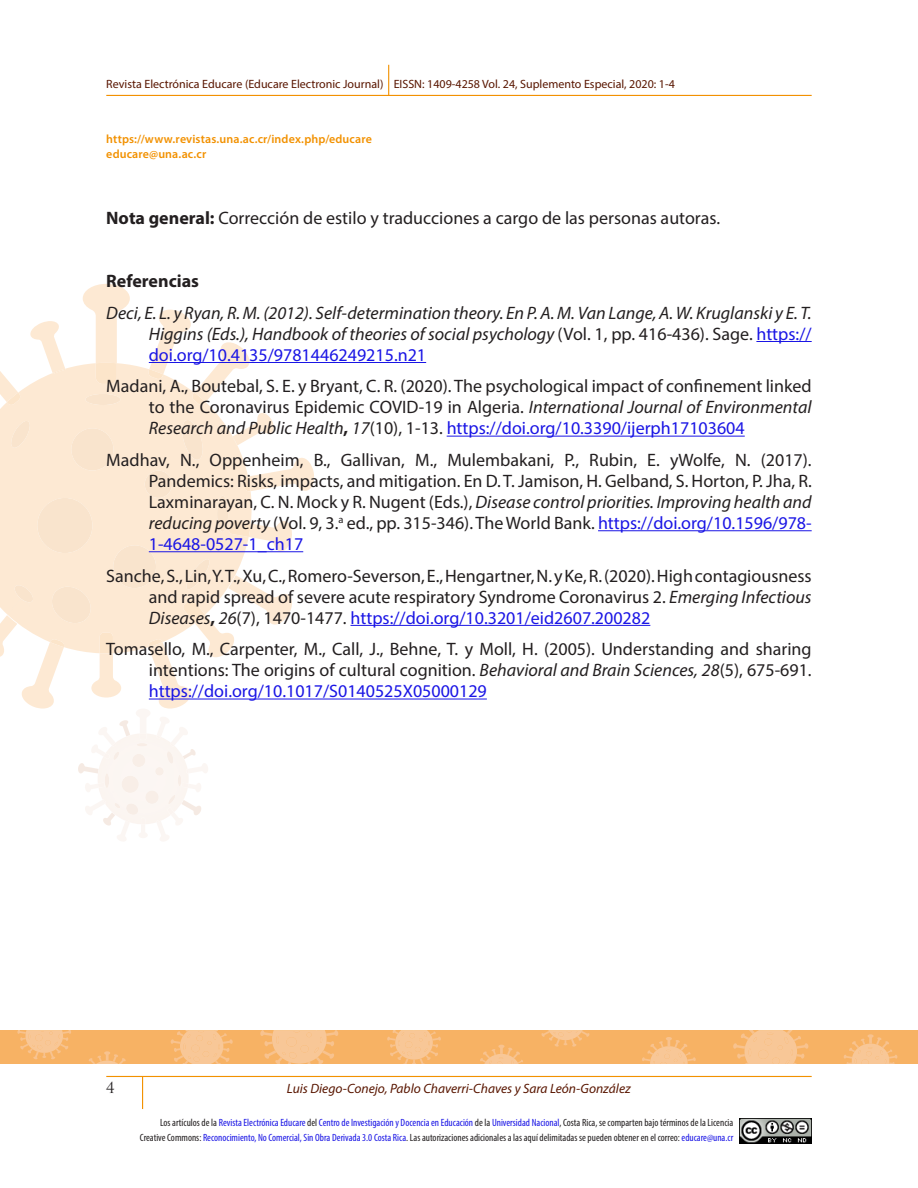
<style>
.page{position:relative;width:918px;height:1188px;background:#fff}
.page>*{position:absolute;margin:0;border:0;box-sizing:border-box;transform-origin:0 0}
.REFERENCIAS_DEF{font:18px/21px "Myriad Pro";color:#231f20;text-align:justify}
.REFERENCIAS_DEF-2{font:italic 18px/21px "Myriad Pro";color:#231f20;text-align:justify}
.TEXTO{font:18px "Myriad Pro";color:#231f20}
.SUBTITULO_1{font:700 18px "Myriad Pro";color:#231f20}
.t1{font:15px "Trajan Pro";color:#231f20}
.t2{font:italic 13.5px "Myriad Pro";color:#591600}
.t3{font:12px "Myriad Pro";color:#591600}
.t4{font:600 12px/15px "Myriad Pro";letter-spacing:.01em;color:#f29100}
.t5{font:condensed 10.5px/15px "Myriad Pro";color:#231f20;text-align:right}
.s1{font-weight:700}
.s2{font-style:normal}
.s3{font-style:normal;color:#1a15e5}
.s4{font-style:italic}
.s5{color:#1a15e5}
</style>
<div class="page">
<hr style="left:106px;top:1076px;width:706px;height:1px;background:#f29100">
<hr style="left:142px;top:1076px;width:1px;height:33px;background:#f29100">
<img style="left:739px;top:1118px;width:73px;height:26px">
<hr style="left:106px;top:95px;width:706px;height:1px;background:#f29100">
<hr style="left:388px;top:65px;width:1px;height:31px;background:#f29100">
<div style="left:0;top:365px;width:252px;height:194px;background:#fde9d3"></div>
<svg style="left:83px;top:284px;width:47px;height:100px"></svg>
<svg style="left:0;top:365px;width:21px;height:40px"></svg>
<svg style="left:0;top:426px;width:1px;height:18px"></svg>
<svg style="left:228px;top:521px;width:64px;height:30px"></svg>
<svg style="left:243px;top:458px;width:71px;height:33px"></svg>
<svg style="left:148px;top:310px;width:103px;height:95px"></svg>
<svg style="left:29px;top:321px;width:37px;height:53px"></svg>
<svg style="left:229px;top:413px;width:45px;height:33px"></svg>
<div style="left:37px;top:498px;width:55px;height:55px;background:#f9e4cd;border-radius:50%"></div>
<div style="left:71px;top:428px;width:43px;height:43px;background:#f9e4cd;border-radius:50%"></div>
<div style="left:145px;top:471px;width:27px;height:27px;background:#f9e4cd;border-radius:50%"></div>
<div style="left:113px;top:545px;width:43px;height:43px;background:#f9e4cd;border-radius:50%"></div>
<svg style="left:181px;top:420px;width:23px;height:40px"></svg>
<div style="left:217px;top:496px;width:11px;height:36px;background:#f9e4cd;border-radius:50%"></div>
<div style="left:85px;top:394px;width:35px;height:11px;background:#f9e4cd;border-radius:50%"></div>
<svg style="left:10px;top:421px;width:21px;height:27px"></svg>
<svg style="left:0;top:559px;width:293px;height:282px"></svg>
<div style="left:0;top:1031px;width:918px;height:33px;background:#f7b264"></div>
<svg style="left:17px;top:1030px;width:54px;height:29px"></svg>
<svg style="left:89px;top:1051px;width:37px;height:13px"></svg>
<svg style="left:170px;top:1030px;width:63px;height:34px"></svg>
<svg style="left:260px;top:1030px;width:79px;height:34px"></svg>
<svg style="left:387px;top:1030px;width:54px;height:34px"></svg>
<svg style="left:480px;top:1045px;width:43px;height:19px"></svg>
<svg style="left:541px;top:1030px;width:49px;height:17px"></svg>
<svg style="left:642px;top:1037px;width:54px;height:27px"></svg>
<svg style="left:733px;top:1030px;width:76px;height:34px"></svg>
<svg style="left:844px;top:1034px;width:54px;height:30px"></svg>
<hr style="left:756px;top:341px;width:56px;height:1px;background:#1a15e5">
<hr style="left:149px;top:362px;width:277px;height:1px;background:#1a15e5">
<hr style="left:447px;top:436px;width:298px;height:1px;background:#1a15e5">
<hr style="left:598px;top:530px;width:214px;height:1px;background:#1a15e5">
<hr style="left:149px;top:551px;width:154px;height:1px;background:#1a15e5">
<hr style="left:351px;top:625px;width:299px;height:1px;background:#1a15e5">
<hr style="left:149px;top:699px;width:338px;height:1px;background:#1a15e5">
<p class="t3" style="left:106px;top:77px;width:570px">Revista Electrónica Educare (Educare Electronic Journal) EISSN: 1409-4258 Vol. 24, Suplemento Especial, 2020: 1-4</p>
<p class="t4" style="left:106px;top:131px;width:267px">https://www.revistas.una.ac.cr/index.php/educare educare@una.ac.cr</p>
<p class="TEXTO" style="left:106px;top:206px;width:615px"><span class="s1">Nota general:</span> Corrección de estilo y traducciones a cargo de las personas autoras.</p>
<h3 class="SUBTITULO_1" style="left:106px;top:269px;width:94px">Referencias</h3>
<p class="REFERENCIAS_DEF-2" style="left:149px;top:302px;width:664px;text-indent:-43px">Deci, E. L. y Ryan, R. M. (2012). Self-determination theory. En P. A. M. Van Lange, A. W. Kruglanski y E. T.<br>Higgins (Eds.), Handbook of theories of social psychology <span class="s2">(Vol. 1, pp. 416-436). Sage.</span> <span class="s3">https:// doi.org/10.4135/9781446249215.n21</span></p>
<p class="REFERENCIAS_DEF" style="left:149px;top:376px;width:664px;text-indent:-43px">Madani, A., Boutebal, S. E. y Bryant, C. R. (2020). The psychological impact of confinement linked to the Coronavirus Epidemic COVID-19 in Algeria. <span class="s4">International Journal of Environmental Research and Public Health</span><span class="s1">,</span> <span class="s4">17</span>(10), 1-13. <span class="s5">https://doi.org/10.3390/ijerph17103604</span></p>
<p class="REFERENCIAS_DEF" style="left:149px;top:449px;width:664px;text-indent:-43px">Madhav, N., Oppenheim, B., Gallivan, M., Mulembakani, P., Rubin, E. yWolfe, N. (2017).<br>Pandemics: Risks, impacts, and mitigation. En D. T. Jamison, H. Gelband, S. Horton, P. Jha, R.<br>Laxminarayan, C. N. Mock y R. Nugent (Eds.), <span class="s4">Disease control priorities. Improving health and reducing poverty</span> (Vol. 9, 3.<sup>a</sup> ed., pp. 315-346). The World Bank. <span class="s5">https://doi.org/10.1596/978- 1-4648-0527-1_ch17</span></p>
<p class="REFERENCIAS_DEF" style="left:149px;top:565px;width:664px;text-indent:-43px">Sanche, S., Lin, Y. T., Xu, C., Romero-Severson, E., Hengartner, N. y Ke, R. (2020). High contagiousness and rapid spread of severe acute respiratory Syndrome Coronavirus 2. <span class="s4">Emerging Infectious Diseases</span><span class="s1">,</span> <span class="s4">26</span>(7), 1470-1477. <span class="s5">https://doi.org/10.3201/eid2607.200282</span></p>
<p class="REFERENCIAS_DEF" style="left:149px;top:638px;width:664px;text-indent:-43px">Tomasello, M., Carpenter, M., Call, J., Behne, T. y Moll, H. (2005). Understanding and sharing intentions: The origins of cultural cognition. <span class="s4">Behavioral and Brain Sciences, 28</span>(5), 675-691. <span class="s5">https://doi.org/10.1017/S0140525X05000129</span></p>
<p class="t1" style="left:106px;top:1078px;width:10px">4</p>
<p class="t2" style="left:287px;top:1080px;width:345px">Luis Diego-Conejo, Pablo Chaverri-Chaves y Sara León-González</p>
<p class="t5" style="left:140px;top:1115px;width:595px">Los artículos de la <span class="s5">Revista Electrónica Educare</span> del <span class="s5">Centro de Investigación y Docencia en Educación</span> de la <span class="s5">Universidad Nacional</span>, Costa Rica, se comparten bajo términos de la Licencia<br>Creative Commons: <span class="s5">Reconocimiento, No Comercial, Sin Obra Derivada 3.0 Costa Rica</span>. Las autorizaciones adicionales a las aquí delimitadas se pueden obtener en el correo: <span class="s5">educare@una.cr</span></p>
</div>
